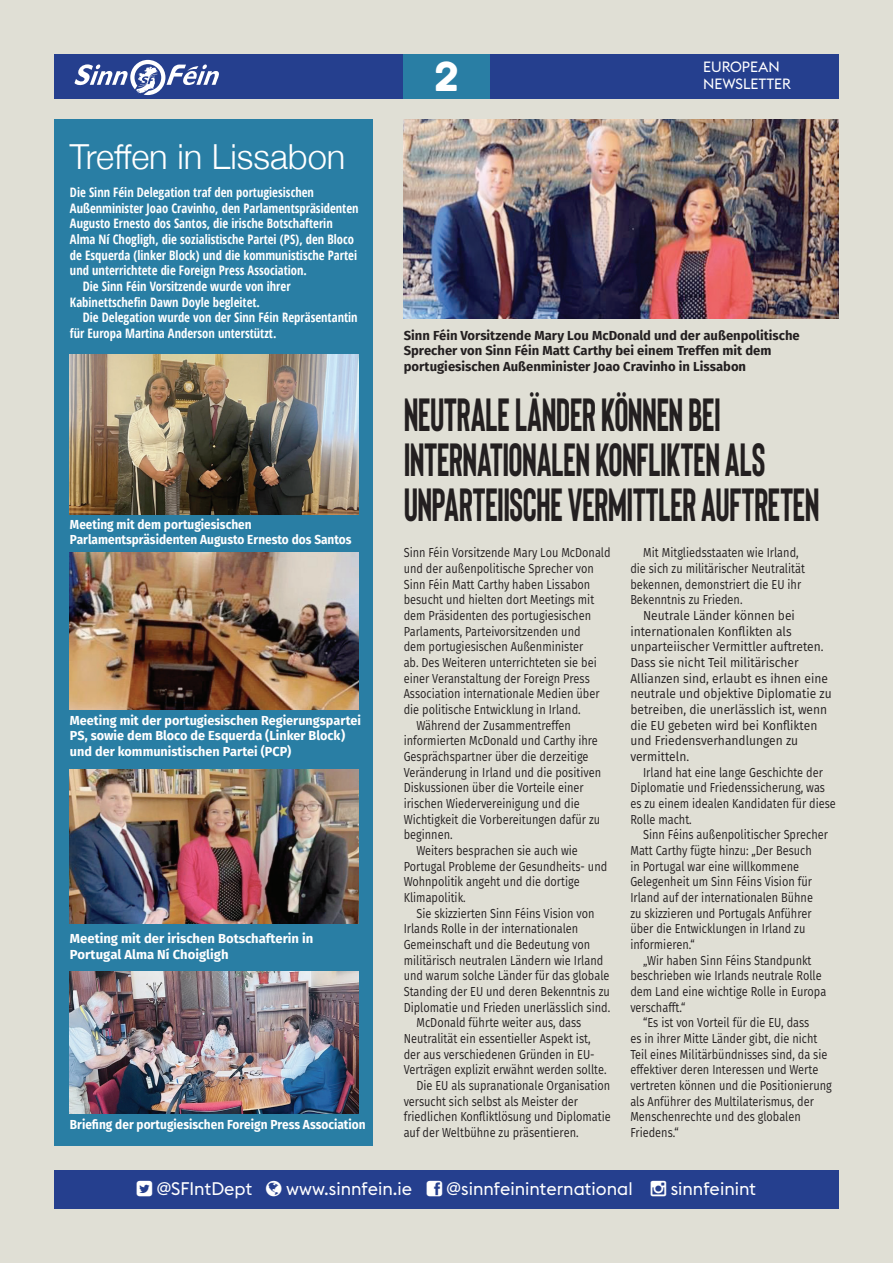
<style>
.page{position:relative;width:893px;height:1263px;background:#e0dfd5}
.page>*{position:absolute;margin:0;border:0;box-sizing:border-box;transform-origin:0 0}
.t1{font:700 46.5px/45px "Bison";letter-spacing:-.015em;color:#231f20;scale:.77 1}
.t2{font:44.1px "Archive";color:#fff}
.t3{font:300 34.5px "Helvetica Neue";color:#fff}
.t4{font:18px "Euclid Flex";color:#fff}
.t5{font:14.7px "Euclid Flex";color:#fff}
.t6{font:13.05px/15.6px "Fira Sans";color:#231f20;scale:.84 1}
.t7{font:700 condensed 13.05px "Open Sans";color:#fff}
.t8{font:13.05px/15.6px "Fira Sans";color:#231f20;scale:.92 1}
.t9{font:700 13.05px/15.6px "Fira Sans";color:#fff}
.t10{font:700 13.05px/15.6px "Fira Sans";color:#231f20}
.t11{font:700 13.05px/15.6px "Fira Sans";color:#fff;scale:.91 1}
</style>
<div class="page">
<div style="left:54px;top:1171px;width:785px;height:38px;background:#253f8e"></div>
<div style="left:54px;top:54px;width:785px;height:45px;background:#253f8e"></div>
<div style="left:403px;top:54px;width:87px;height:45px;background:#297ea4"></div>
<svg style="left:74px;top:60px;width:145px;height:35px"></svg>
<div style="left:54px;top:119px;width:318px;height:1027px;background:#297ea4"></div>
<img style="left:403px;top:119px;width:436px;height:200px">
<img style="left:70px;top:770px;width:289px;height:153px">
<img style="left:70px;top:972px;width:289px;height:142px">
<img style="left:70px;top:553px;width:289px;height:156px">
<img style="left:70px;top:354px;width:289px;height:160px">
<h3 class="t3" style="left:70px;top:129px;width:277px">Treffen in Lissabon</h3>
<p class="t7" style="left:70px;top:183px;width:246px">Die Sinn Féin Delegation traf den portugiesischen</p>
<p class="t7" style="left:70px;top:199px;width:290px">Außenminister Joao Cravinho, den Parlamentspräsidenten</p>
<p class="t7" style="left:70px;top:215px;width:264px">Augusto Ernesto dos Santos, die irische Botschafterin</p>
<p class="t7" style="left:70px;top:230px;width:286px">Alma Ní Chogligh, die sozialistische Partei (PS), den Bloco</p>
<p class="t7" style="left:70px;top:246px;width:289px">de Esquerda (linker Block) und die kommunistische Partei</p>
<p class="t7" style="left:70px;top:262px;width:239px">und unterrichtete die Foreign Press Association.</p>
<p class="t7" style="left:83px;top:277px;width:209px">Die Sinn Féin Vorsitzende wurde von ihrer</p>
<p class="t7" style="left:70px;top:293px;width:192px">Kabinettschefin Dawn Doyle begleitet.</p>
<p class="t7" style="left:83px;top:309px;width:276px">Die Delegation wurde von der Sinn Féin Repräsentantin</p>
<p class="t7" style="left:70px;top:324px;width:208px">für Europa Martina Anderson unterstützt.</p>
<p class="t11" style="left:70px;top:515px;width:311px">Meeting mit dem portugiesischen<br>Parlamentspräsidenten Augusto Ernesto dos Santos</p>
<p class="t9" style="left:70px;top:711px;width:293px">Meeting mit der portugiesischen Regierungspartei<br>PS, sowie dem Bloco de Esquerda (Linker Block) und der kommunistischen Partei (PCP)</p>
<p class="t9" style="left:70px;top:930px;width:245px">Meeting mit der irischen Botschafterin in<br>Portugal Alma Ní Choigligh</p>
<p class="t11" style="left:70px;top:1115px;width:326px">Briefing der portugiesischen Foreign Press Association</p>
<h2 class="t2" style="left:434px;top:50px;width:26px">2</h2>
<p class="t5" style="left:703px;top:58px;width:78px">EUROPEAN</p>
<p class="t5" style="left:703px;top:76px;width:90px">NEWSLETTER</p>
<p class="t10" style="left:404px;top:326px;width:398px">Sinn Féin Vorsitzende Mary Lou McDonald und der außenpolitische<br>Sprecher von Sinn Féin Matt Carthy bei einem Treffen mit dem portugiesischen Außenminister Joao Cravinho in Lissabon</p>
<h1 class="t1" style="left:404px;top:392px;width:542px">NEUTRALE LÄNDER KÖNNEN BEI<br>INTERNATIONALEN KONFLIKTEN ALS<br>UNPARTEIISCHE VERMITTLER AUFTRETEN</h1>
<p class="t6" style="left:404px;top:545px;width:248px">Sinn Féin Vorsitzende Mary Lou McDonald</p>
<p class="t6" style="left:404px;top:560px;width:228px">und der außenpolitische Sprecher von</p>
<p class="t6" style="left:404px;top:576px;width:224px">Sinn Féin Matt Carthy haben Lissabon</p>
<p class="t6" style="left:404px;top:592px;width:228px">besucht und hielten dort Meetings mit</p>
<p class="t6" style="left:404px;top:607px;width:225px">dem Präsidenten des portugiesischen</p>
<p class="t6" style="left:404px;top:623px;width:212px">Parlaments, Parteivorsitzenden und</p>
<p class="t6" style="left:404px;top:639px;width:215px">dem portugiesischen Außenminister</p>
<p class="t6" style="left:404px;top:654px;width:231px">ab. Des Weiteren unterrichteten sie bei</p>
<p class="t6" style="left:404px;top:670px;width:223px">einer Veranstaltung der Foreign Press</p>
<p class="t6" style="left:404px;top:686px;width:235px">Association internationale Medien über</p>
<p class="t6" style="left:404px;top:701px;width:212px">die politische Entwicklung in Irland.</p>
<p class="t6" style="left:416px;top:717px;width:185px">Während der Zusammentreffen</p>
<p class="t6" style="left:404px;top:733px;width:233px">informierten McDonald und Carthy ihre</p>
<p class="t6" style="left:404px;top:748px;width:222px">Gesprächspartner über die derzeitige</p>
<p class="t6" style="left:404px;top:764px;width:236px">Veränderung in Irland und die positiven</p>
<p class="t6" style="left:404px;top:780px;width:216px">Diskussionen über die Vorteile einer</p>
<p class="t6" style="left:404px;top:795px;width:211px">irischen Wiedervereinigung und die</p>
<p class="t6" style="left:404px;top:811px;width:235px">Wichtigkeit die Vorbereitungen dafür zu</p>
<p class="t6" style="left:404px;top:827px;width:60px">beginnen.</p>
<p class="t6" style="left:416px;top:842px;width:194px">Weiters besprachen sie auch wie</p>
<p class="t6" style="left:404px;top:858px;width:244px">Portugal Probleme der Gesundheits- und</p>
<p class="t6" style="left:404px;top:874px;width:211px">Wohnpolitik angeht und die dortige</p>
<p class="t6" style="left:404px;top:889px;width:75px">Klimapolitik.</p>
<p class="t6" style="left:416px;top:905px;width:214px">Sie skizzierten Sinn Féins Vision von</p>
<p class="t6" style="left:404px;top:921px;width:209px">Irlands Rolle in der internationalen</p>
<p class="t6" style="left:404px;top:936px;width:223px">Gemeinschaft und die Bedeutung von</p>
<p class="t6" style="left:404px;top:952px;width:239px">militärisch neutralen Ländern wie Irland</p>
<p class="t6" style="left:404px;top:968px;width:246px">und warum solche Länder für das globale</p>
<p class="t6" style="left:404px;top:983px;width:247px">Standing der EU und deren Bekenntnis zu</p>
<p class="t6" style="left:404px;top:999px;width:247px">Diplomatie und Frieden unerlässlich sind.</p>
<p class="t6" style="left:416px;top:1015px;width:198px">McDonald führte weiter aus, dass</p>
<p class="t6" style="left:404px;top:1030px;width:224px">Neutralität ein essentieller Aspekt ist,</p>
<p class="t6" style="left:404px;top:1046px;width:229px">der aus verschiedenen Gründen in EU-</p>
<p class="t6" style="left:404px;top:1062px;width:243px">Verträgen explizit erwähnt werden sollte.</p>
<p class="t6" style="left:416px;top:1077px;width:232px">Die EU als supranationale Organisation</p>
<p class="t6" style="left:404px;top:1093px;width:209px">versucht sich selbst als Meister der</p>
<p class="t6" style="left:404px;top:1108px;width:248px">friedlichen Konfliktlösung und Diplomatie</p>
<p class="t6" style="left:404px;top:1124px;width:210px">auf der Weltbühne zu präsentieren.</p>
<p class="t6" style="left:630px;top:545px;width:209px;text-indent:13px">Mit Mitgliedsstaaten wie Irland, die sich zu militärischer Neutralität bekennen, demonstriert die EU ihr<br>Bekenntnis zu Frieden.</p>
<p class="t8" style="left:630px;top:607px;width:220px;text-indent:13px">Neutrale Länder können bei internationalen Konflikten als unparteiischer Vermittler auftreten.<br>Dass sie nicht Teil militärischer<br>Allianzen sind, erlaubt es ihnen eine neutrale und objektive Diplomatie zu betreiben, die unerlässlich ist, wenn die EU gebeten wird bei Konflikten und Friedensverhandlungen zu vermitteln.</p>
<p class="t6" style="left:630px;top:764px;width:246px;text-indent:13px">Irland hat eine lange Geschichte der<br>Diplomatie und Friedenssicherung, was es zu einem idealen Kandidaten für diese<br>Rolle macht.</p>
<p class="t6" style="left:630px;top:827px;width:237px;text-indent:13px">Sinn Féins außenpolitischer Sprecher Matt Carthy fügte hinzu: „Der Besuch<br>in Portugal war eine willkommene Gelegenheit um Sinn Féins Vision für Irland auf der internationalen Bühne<br>zu skizzieren und Portugals Anführer über die Entwicklungen in Irland zu informieren.“</p>
<p class="t6" style="left:630px;top:952px;width:235px;text-indent:13px">„Wir haben Sinn Féins Standpunkt beschrieben wie Irlands neutrale Rolle dem Land eine wichtige Rolle in Europa verschafft.“</p>
<p class="t6" style="left:630px;top:1015px;width:241px;text-indent:13px">“Es ist von Vorteil für die EU, dass<br>es in ihrer Mitte Länder gibt, die nicht Teil eines Militärbündnisses sind, da sie effektiver deren Interessen und Werte vertreten können und die Positionierung als Anführer des Multilaterismus, der Menschenrechte und des globalen Friedens.“</p>
<h3 class="t4" style="left:157px;top:1178px;width:97px">@SFIntDept</h3>
<h3 class="t4" style="left:286px;top:1178px;width:127px">www.sinnfein.ie</h3>
<h3 class="t4" style="left:447px;top:1178px;width:188px">@sinnfeininternational</h3>
<h3 class="t4" style="left:671px;top:1178px;width:87px">sinnfeinint</h3>
</div>
